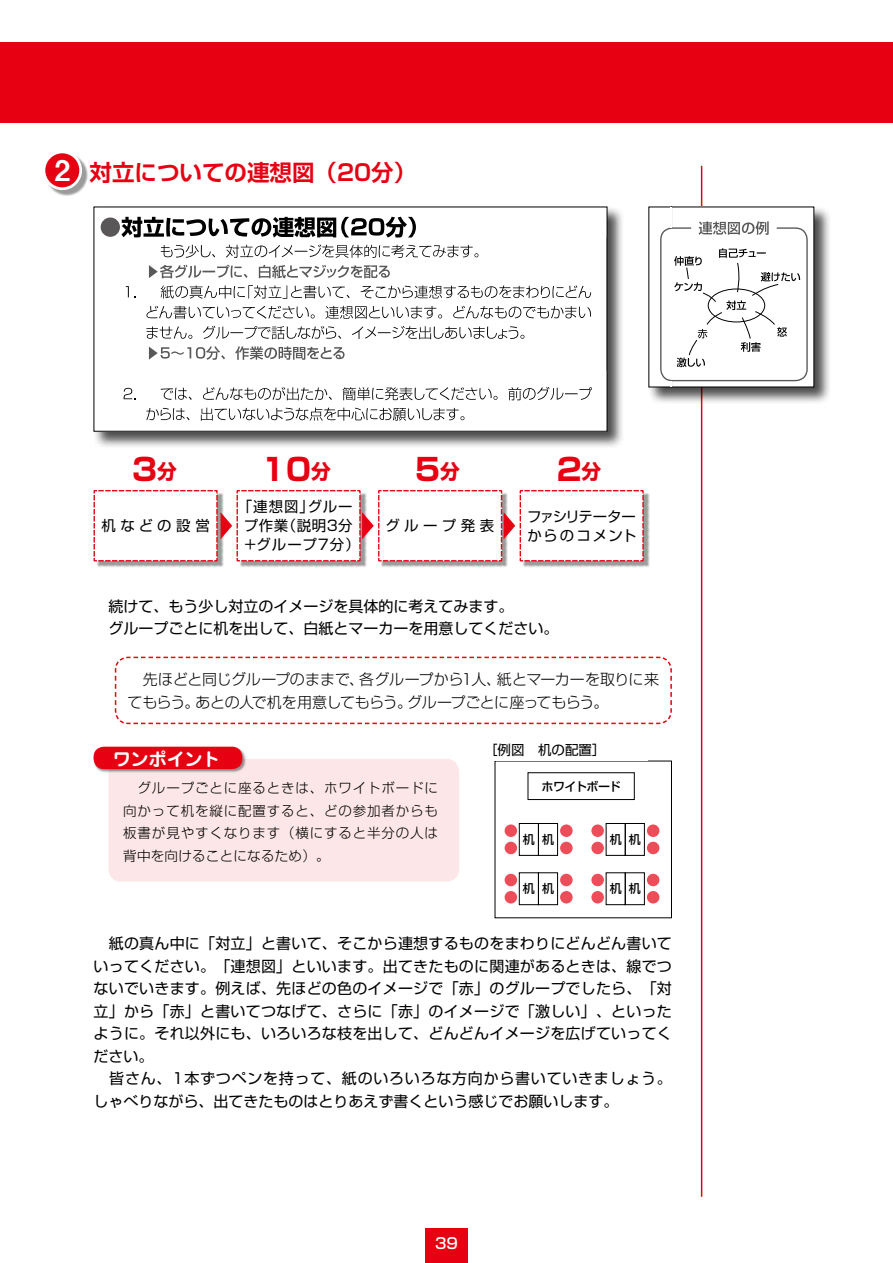
<style>
.page{position:relative;width:893px;height:1263px;background:#fff}
.page>*{position:absolute;margin:0;border:0;box-sizing:border-box;transform-origin:0 0}
.t1{font:700 30.6px "Shin Go Pro";color:#e60012}
.t2{font:700 22.5px "Shin Go Pro De";color:#e60012}
.t3{font:700 18px "Jun 501 Pro";color:#fff}
.t4{font:15px/22.5px "Shin Go Pro";letter-spacing:.015em;color:#000}
.t5{font:300 15px/22.5px "Shin Go Pro";letter-spacing:-.025em;color:#000}
.t6{font:500 15px "Shin Go Pro";color:#fff}
.t7{font:14.4px/19.2px "Shin Go Pro";letter-spacing:.045em;color:#000;text-align:center}
.t8{font:14.4px/19.2px "Shin Go Pro";letter-spacing:-.005em;color:#000}
.t9{font:14.4px "Shin Go Pro";letter-spacing:.075em;color:#000}
.t10{font:300 13.5px/22.5px "Shin Go Pro";letter-spacing:.06em;color:#000;text-align:justify}
.t11{font:13.5px "Shin Go Pro";color:#000}
.t12{font:500 12px "Shin Go Pro";letter-spacing:-.025em;color:#000}
.t13{font:500 12px "Shin Go Pro";letter-spacing:-.045em;color:#000}
.s1{font-family:"Midashi Go Pro MB31";font-weight:400;font-size:28.5px;color:#fff}
.s2{font-size:19.8px}
</style>
<div class="page">
<div style="left:45px;top:153px;width:43px;height:43px;background:#000;opacity:.4"></div>
<div style="left:44px;top:152px;width:37px;height:37px;background:#e60012;border-radius:50%"></div>
<div style="left:43px;top:151px;width:39px;height:39px;border:3px solid #fff;border-radius:50%"></div>
<div style="left:0;top:43px;width:893px;height:80px;background:#e60012"></div>
<div style="left:93px;top:206px;width:531px;height:243px;background:#000;opacity:.7"></div>
<div style="left:94px;top:207px;width:513px;height:224px;background:#fff"></div>
<div style="left:101px;top:217px;width:19px;height:20px;background:#595757;border-radius:50%"></div>
<svg style="left:121px;top:217px;width:295px;height:21px"></svg>
<svg style="left:161px;top:244px;width:317px;height:14px"></svg>
<svg style="left:149px;top:265px;width:241px;height:13px"></svg>
<svg style="left:161px;top:285px;width:430px;height:14px"></svg>
<svg style="left:126px;top:286px;width:3px;height:11px"></svg>
<svg style="left:146px;top:306px;width:445px;height:13px"></svg>
<svg style="left:146px;top:326px;width:378px;height:13px"></svg>
<svg style="left:149px;top:346px;width:196px;height:14px"></svg>
<svg style="left:161px;top:387px;width:431px;height:13px"></svg>
<svg style="left:124px;top:388px;width:12px;height:11px"></svg>
<svg style="left:146px;top:408px;width:318px;height:13px"></svg>
<svg style="left:607px;top:227px;width:1px;height:154px"></svg>
<svg style="left:114px;top:656px;width:558px;height:69px"></svg>
<div style="left:108px;top:759px;width:351px;height:123px;background:#fce6e7;border-radius:13px"></div>
<div style="left:94px;top:747px;width:152px;height:26px;background:#000;opacity:.4"></div>
<div style="left:94px;top:747px;width:148px;height:22px;background:#e60012;border-radius:10px"></div>
<hr style="left:701px;top:166px;width:1px;height:1031px;background:#e60012">
<div style="left:528px;top:772px;width:107px;height:28px;border:1px solid #000"></div>
<div style="left:505px;top:824px;width:12px;height:13px;background:#ed4d59;border-radius:50%"></div>
<div style="left:505px;top:842px;width:12px;height:12px;background:#ed4d59;border-radius:50%"></div>
<div style="left:560px;top:824px;width:13px;height:13px;background:#ed4d59;border-radius:50%"></div>
<div style="left:560px;top:842px;width:13px;height:12px;background:#ed4d59;border-radius:50%"></div>
<svg style="left:519px;top:823px;width:39px;height:33px"></svg>
<div style="left:591px;top:824px;width:13px;height:13px;background:#ed4d59;border-radius:50%"></div>
<div style="left:591px;top:842px;width:13px;height:12px;background:#ed4d59;border-radius:50%"></div>
<div style="left:647px;top:824px;width:12px;height:13px;background:#ed4d59;border-radius:50%"></div>
<div style="left:647px;top:842px;width:12px;height:12px;background:#ed4d59;border-radius:50%"></div>
<svg style="left:605px;top:823px;width:40px;height:33px"></svg>
<div style="left:505px;top:874px;width:12px;height:12px;background:#ed4d59;border-radius:50%"></div>
<div style="left:505px;top:891px;width:12px;height:12px;background:#ed4d59;border-radius:50%"></div>
<div style="left:560px;top:874px;width:13px;height:12px;background:#ed4d59;border-radius:50%"></div>
<div style="left:560px;top:891px;width:13px;height:12px;background:#ed4d59;border-radius:50%"></div>
<svg style="left:519px;top:872px;width:39px;height:33px"></svg>
<div style="left:591px;top:874px;width:13px;height:12px;background:#ed4d59;border-radius:50%"></div>
<div style="left:591px;top:891px;width:13px;height:12px;background:#ed4d59;border-radius:50%"></div>
<div style="left:647px;top:874px;width:12px;height:12px;background:#ed4d59;border-radius:50%"></div>
<div style="left:647px;top:891px;width:12px;height:12px;background:#ed4d59;border-radius:50%"></div>
<svg style="left:605px;top:872px;width:40px;height:33px"></svg>
<div style="left:96px;top:492px;width:128px;height:75px;background:#000;opacity:.4"></div>
<div style="left:239px;top:492px;width:128px;height:75px;background:#000;opacity:.4"></div>
<div style="left:380px;top:492px;width:128px;height:75px;background:#000;opacity:.4"></div>
<div style="left:522px;top:492px;width:128px;height:75px;background:#000;opacity:.4"></div>
<svg style="left:93px;top:490px;width:551px;height:72px"></svg>
<div style="left:647px;top:206px;width:184px;height:198px;background:#000;opacity:.7"></div>
<div style="left:649px;top:207px;width:165px;height:180px;background:#fff"></div>
<div style="left:660px;top:227px;width:148px;height:154px;border:1px solid #595757;border-radius:12px"></div>
<div style="left:691px;top:221px;width:86px;height:13px;background:#fff"></div>
<svg style="left:699px;top:221px;width:70px;height:14px"></svg>
<svg style="left:674px;top:248px;width:126px;height:119px"></svg>
<div style="left:425px;top:1229px;width:43px;height:34px;background:#e60012"></div>
<p class="t2" style="left:54px;top:154px;width:363px"><span class="s1">2</span> 対立についての連想図（20分）</p>
<p class="t1" style="left:132px;top:445px;width:46px">3<span class="s2">分</span></p>
<p class="t1" style="left:261px;top:445px;width:71px">10<span class="s2">分</span></p>
<p class="t1" style="left:415px;top:445px;width:46px">5<span class="s2">分</span></p>
<p class="t1" style="left:557px;top:445px;width:46px">2<span class="s2">分</span></p>
<p class="t9" style="left:101px;top:514px;width:110px">机などの設営</p>
<p class="t7" style="left:238px;top:495px;width:124px">「連想図」グループ作業（説明３分＋グループ７分）</p>
<p class="t9" style="left:385px;top:514px;width:110px">グループ発表</p>
<p class="t8" style="left:527px;top:505px;width:111px">ファシリテーターからのコメント</p>
<p class="t4" style="left:94px;top:593px;width:467px">　続けて、もう少し対立のイメージを具体的に考えてみます。<br>　グループごとに机を出して、白紙とマーカーを用意してください。</p>
<p class="t5" style="left:128px;top:666px;width:533px">　先ほどと同じグループのままで、各グループから1人、紙とマーカーを取りに来てもらう。あとの人で机を用意してもらう。グループごとに座ってもらう。</p>
<p class="t3" style="left:113px;top:744px;width:109px">ワンポイント</p>
<p class="t10" style="left:123px;top:775px;width:316px">　グループごとに座るときは、ホワイトボードに向かって机を縦に配置すると、どの参加者からも板書が見やすくなります（横にすると半分の人は背中を向けることになるため）。</p>
<p class="t11" style="left:484px;top:738px;width:123px">［例図　机の配置］</p>
<p class="t13" style="left:541px;top:776px;width:81px">ホワイトボード</p>
<p class="t12" style="left:523px;top:829px;width:33px">机机</p>
<p class="t12" style="left:610px;top:829px;width:33px">机机</p>
<p class="t12" style="left:523px;top:879px;width:33px">机机</p>
<p class="t12" style="left:610px;top:879px;width:33px">机机</p>
<p class="t4" style="left:94px;top:930px;width:580px">　紙の真ん中に「対立」と書いて、そこから連想するものをまわりにどんどん書いていってください。「連想図」といいます。出てきたものに関連があるときは、線でつないでいきます。例えば、先ほどの色のイメージで「赤」のグループでしたら、「対立」から「赤」と書いてつなげて、さらに「赤」のイメージで「激しい」、といったように。それ以外にも、いろいろな枝を出して、どんどんイメージを広げていってください。<br>　皆さん、1本ずつペンを持って、紙のいろいろな方向から書いていきましょう。しゃべりながら、出てきたものはとりあえず書くという感じでお願いします。</p>
<p class="t6" style="left:435px;top:1230px;width:24px">39</p>
</div>
